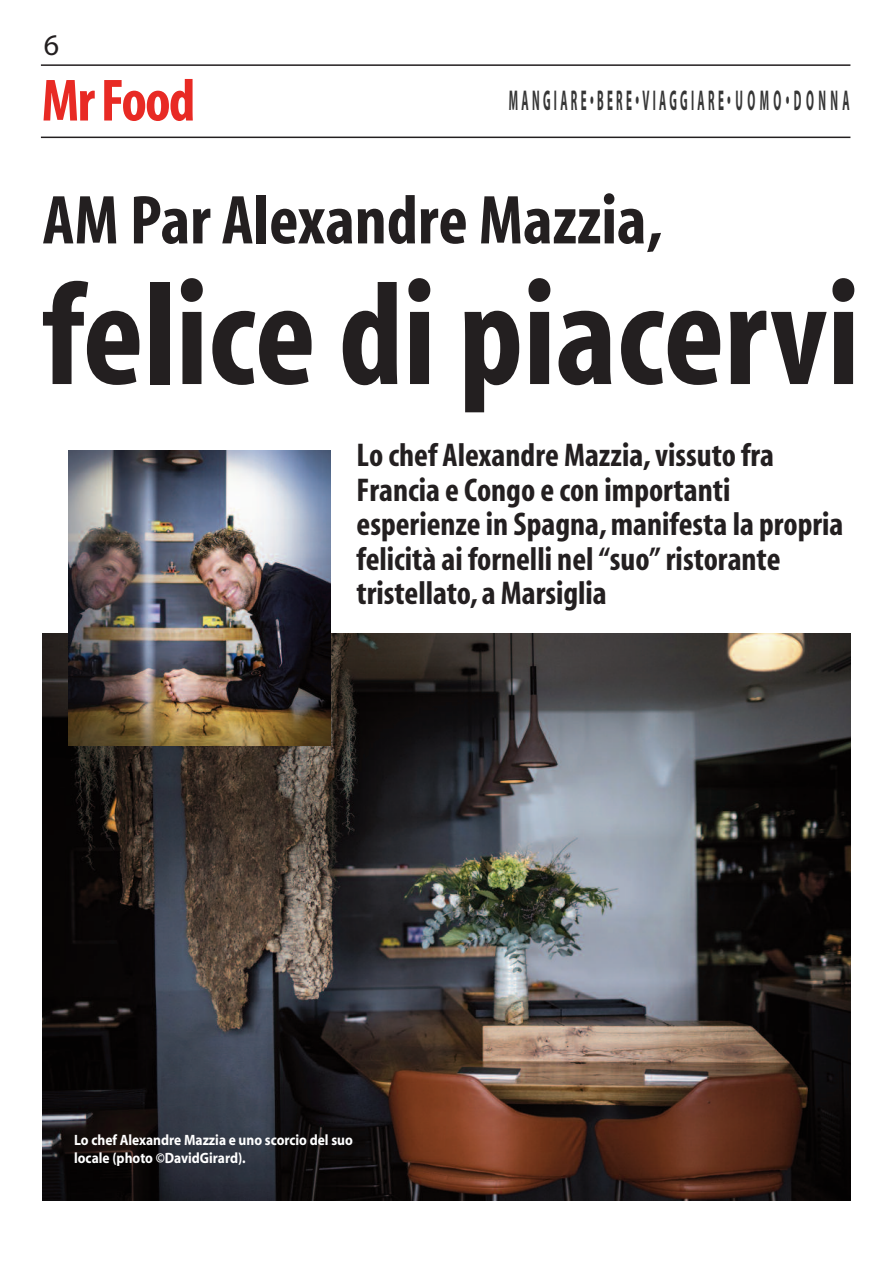
<style>
.page{position:relative;width:893px;height:1263px;background:#fff}
.page>*{position:absolute;margin:0;border:0;box-sizing:border-box;transform-origin:0 0}
.t1{font:147.45px "Myriad Cn Bold+KQLIIM";color:#231f20}
.t2{font:69.9px "Myriad Cn Bold+KQLIIM";color:#231f20}
.t3{font:60.15px "Myriad Cn Bold+KQLIIM";letter-spacing:-.03em;color:#e82a24}
.t4{font:33px/34.5px "Myriad Cn Bold+KQLIIM";color:#231f20}
.t5{font:30px "Myriad Roman+BOJVWX";color:#231f20}
.t6{font:28.65px "Myriad Bold+HLMFIK";letter-spacing:.3em;color:#363636;scale:.39 1}
.t7{font:15px/18px "Myriad Bold+ABPGSQ";color:#fff;scale:.9 1}
</style>
<div class="page">
<hr style="left:41px;top:64px;width:809px;height:2px;background:#231f20">
<hr style="left:41px;top:137px;width:809px;height:1px;background:#231f20">
<img style="left:43px;top:633px;width:807px;height:567px">
<img style="left:68px;top:450px;width:262px;height:295px">
<p class="t5" style="left:44px;top:33px;width:17px">6</p>
<h3 class="t3" style="left:42px;top:80px;width:155px">Mr Food</h3>
<p class="t6" style="left:509px;top:90px;width:875px">MANGIARE•BERE•VIAGGIARE•UOMO•DONNA</p>
<h2 class="t2" style="left:43px;top:196px;width:622px">AM Par Alexandre Mazzia,</h2>
<h1 class="t1" style="left:43px;top:285px;width:819px">felice di piacervi</h1>
<p class="t4" style="left:357px;top:441px;width:488px">Lo chef Alexandre Mazzia, vissuto fra Francia e Congo e con importanti esperienze in Spagna, manifesta la propria felicità ai fornelli nel “suo” ristorante tristellato, a Marsiglia</p>
<p class="t7" style="left:74px;top:1132px;width:311px">Lo chef Alexandre Mazzia e uno scorcio del suo locale (photo ©DavidGirard).</p>
</div>
